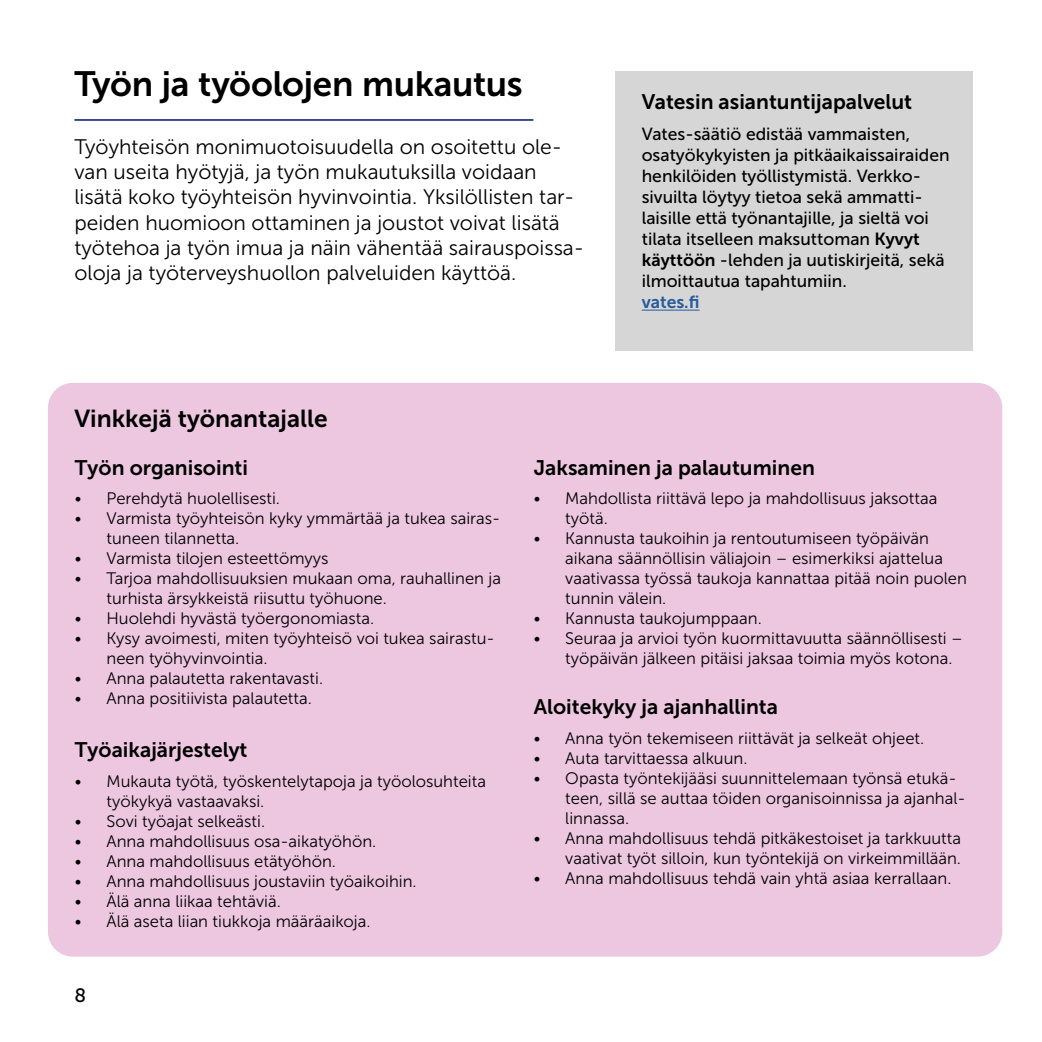
<style>
.page{position:relative;width:1042px;height:1042px;background:#fff}
.page>*{position:absolute;margin:0;border:0;box-sizing:border-box;transform-origin:0 0}
.t1{font:35px "Museo Sans 700";letter-spacing:-.01em;color:#000}
.t2{font:24.5px "Museo Sans 700";color:#000}
.t3{font:21px "Museo Sans 300";color:#000}
.t4{font:21px "Museo Sans 700";color:#000}
.t5{font:19.25px "Museo Sans 500";color:#000}
.t6{font:17.5px/21px "Museo Sans 500";color:#000}
.t7{font:17.5px "Museo Sans 700";color:#275b9b}
.t8{font:16.62px/19.9px "Museo Sans 300";color:#000}
.s1{font-family:"Museo Sans 700"}
</style>
<div class="page">
<div style="left:615px;top:71px;width:357px;height:280px;background:#d6d6d6"></div>
<hr style="left:74px;top:119px;width:459px;height:2px;background:#283583">
<hr style="left:642px;top:310px;width:57px;height:1px;background:#275b9b">
<div style="left:48px;top:383px;width:954px;height:573px;background:#edc7e0;border-radius:25px"></div>
<h2 class="t1" style="left:74px;top:64px;width:450px">Työn ja työolojen mukautus</h2>
<p class="t4" style="left:642px;top:90px;width:272px">Vatesin asiantuntijapalvelut</p>
<p class="t6" style="left:642px;top:124px;width:270px">Vates-säätiö edistää vammaisten,</p>
<p class="t3" style="left:74px;top:135px;width:489px">Työyhteisön monimuotoisuudella on osoitettu ole-</p>
<p class="t6" style="left:642px;top:145px;width:309px">osatyökykyisten ja pitkäaikaissairaiden</p>
<p class="t3" style="left:74px;top:161px;width:464px">van useita hyötyjä, ja työn mukautuksilla voidaan</p>
<p class="t6" style="left:642px;top:166px;width:281px">henkilöiden työllistymistä. Verkko-</p>
<p class="t3" style="left:74px;top:186px;width:502px">lisätä koko työyhteisön hyvinvointia. Yksilöllisten tar-</p>
<p class="t6" style="left:642px;top:187px;width:282px">sivuilta löytyy tietoa sekä ammatti-</p>
<p class="t3" style="left:74px;top:211px;width:487px">peiden huomioon ottaminen ja joustot voivat lisätä</p>
<p class="t6" style="left:642px;top:208px;width:289px">laisille että työnantajille, ja sieltä voi</p>
<p class="t6" style="left:642px;top:229px;width:279px">tilata itselleen maksuttoman <span class="s1">Kyvyt</span></p>
<p class="t3" style="left:74px;top:236px;width:511px">työtehoa ja työn imua ja näin vähentää sairauspoissa-</p>
<p class="t6" style="left:642px;top:250px;width:305px"><span class="s1">käyttöön</span> -lehden ja uutiskirjeitä, sekä ilmoittautua tapahtumiin.</p>
<p class="t7" style="left:642px;top:293px;width:59px">vates.f</p>
<p class="t3" style="left:74px;top:261px;width:443px">oloja ja työterveyshuollon palveluiden käyttöä.</p>
<p class="t2" style="left:74px;top:405px;width:255px">Vinkkejä työnantajalle</p>
<p class="t4" style="left:75px;top:455px;width:175px">Työn organisointi</p>
<p class="t8" style="left:75px;top:489px;width:207px">• Perehdytä huolellisesti.</p>
<p class="t8" style="left:106px;top:509px;width:395px;text-indent:-32px">• Varmista työyhteisön kyky ymmärtää ja tukea sairas&shy;tuneen tilannetta.</p>
<p class="t8" style="left:75px;top:549px;width:255px">• Varmista tilojen esteettömyys</p>
<p class="t8" style="left:106px;top:569px;width:396px;text-indent:-32px">• Tarjoa mahdollisuuksien mukaan oma, rauhallinen ja turhista ärsykkeistä riisuttu työhuone.</p>
<p class="t8" style="left:75px;top:608px;width:301px">• Huolehdi hyvästä työergonomiasta.</p>
<p class="t8" style="left:106px;top:628px;width:390px;text-indent:-32px">• Kysy avoimesti, miten työyhteisö voi tukea sairastu&shy;neen työhyvinvointia.</p>
<p class="t8" style="left:75px;top:668px;width:250px">• Anna palautetta rakentavasti.</p>
<p class="t8" style="left:75px;top:688px;width:238px">• Anna positiivista palautetta.</p>
<p class="t4" style="left:75px;top:738px;width:174px">Työaikajärjestelyt</p>
<p class="t8" style="left:106px;top:771px;width:381px;text-indent:-32px">• Mukauta työtä, työskentelytapoja ja työolosuhteita työkykyä vastaavaksi.</p>
<p class="t8" style="left:75px;top:811px;width:192px">• Sovi työajat selkeästi.</p>
<p class="t8" style="left:75px;top:831px;width:303px">• Anna mahdollisuus osa-aikatyöhön.</p>
<p class="t8" style="left:75px;top:851px;width:262px">• Anna mahdollisuus etätyöhön.</p>
<p class="t8" style="left:75px;top:871px;width:343px">• Anna mahdollisuus joustaviin työaikoihin.</p>
<p class="t8" style="left:75px;top:891px;width:207px">• Älä anna liikaa tehtäviä.</p>
<p class="t8" style="left:75px;top:911px;width:297px">• Älä aseta liian tiukkoja määräaikoja.</p>
<p class="t5" style="left:74px;top:984px;width:13px">8</p>
<p class="t4" style="left:534px;top:455px;width:283px">Jaksaminen ja palautuminen</p>
<p class="t8" style="left:565px;top:489px;width:374px;text-indent:-32px">• Mahdollista riittävä lepo ja mahdollisuus jaksottaa työtä.</p>
<p class="t8" style="left:565px;top:529px;width:403px;text-indent:-32px">• Kannusta taukoihin ja rentoutumiseen työpäivän aikana säännöllisin väliajoin – esimerkiksi ajattelua vaativassa työssä taukoja kannattaa pitää noin puolen tunnin välein.</p>
<p class="t8" style="left:534px;top:608px;width:229px">• Kannusta taukojumppaan.</p>
<p class="t8" style="left:565px;top:628px;width:399px;text-indent:-32px">• Seuraa ja arvioi työn kuormittavuutta säännöllisesti – työpäivän jälkeen pitäisi jaksaa toimia myös kotona.</p>
<p class="t4" style="left:534px;top:695px;width:246px">Aloitekyky ja ajanhallinta</p>
<p class="t8" style="left:534px;top:728px;width:392px">• Anna työn tekemiseen riittävät ja selkeät ohjeet.</p>
<p class="t8" style="left:534px;top:748px;width:215px">• Auta tarvittaessa alkuun.</p>
<p class="t8" style="left:565px;top:768px;width:402px;text-indent:-32px">• Opasta työntekijääsi suunnittelemaan työnsä etukä&shy;teen, sillä se auttaa töiden organisoinnissa ja ajanhal&shy;linnassa.</p>
<p class="t8" style="left:534px;top:828px;width:429px;text-align:right">• Anna mahdollisuus tehdä pitkäkestoiset ja tarkkuutta vaativat työt silloin, kun työntekijä on virkeimmillään.</p>
<p class="t8" style="left:534px;top:868px;width:419px">• Anna mahdollisuus tehdä vain yhtä asiaa kerrallaan.</p>
</div>
